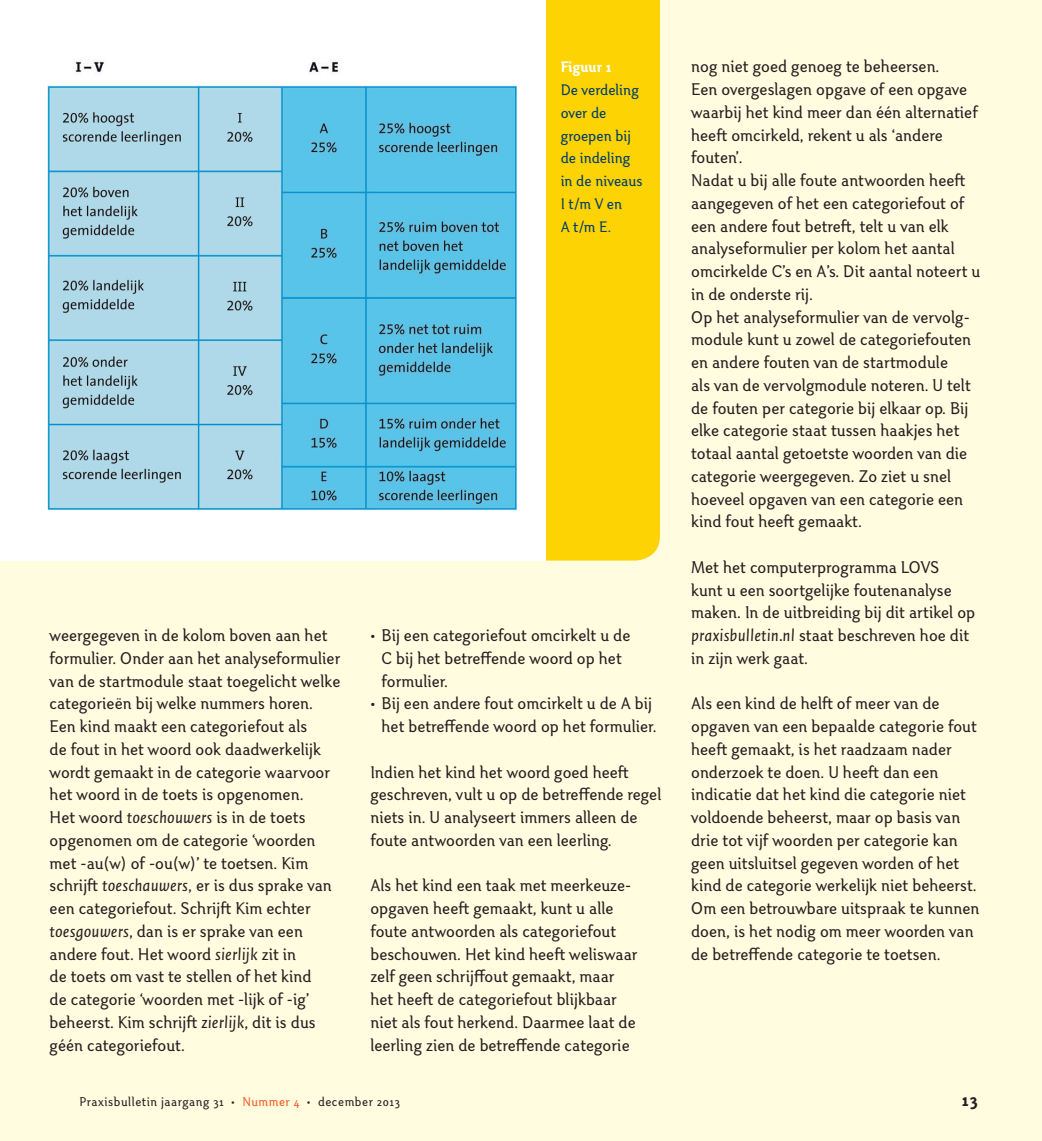
<style>
.page{position:relative;width:1042px;height:1141px;background:#fffce0}
.page>*{position:absolute;margin:0;border:0;box-sizing:border-box;transform-origin:0 0}
.t1{font:700 19.25px "Otari";color:#231f20}
.t2{font:17.5px/22.8px "Otari";letter-spacing:.005em;color:#231f20}
.t3{font:15.75px/22.8px "Otari";letter-spacing:.005em;color:#003c69}
.t4{font:13.12px "Otari";letter-spacing:.04em;color:#231f20}
.s1{font-weight:700;color:#fff}
.s2{font-family:"Quadraat Sans";font-style:italic}
.s3{color:#f15921}
</style>
<div class="page">
<div style="left:546px;top:0;width:114px;height:561px;background:#fed304"></div>
<div style="left:0;top:0;width:546px;height:561px;background:#fff"></div>
<img style="left:47px;top:61px;width:470px;height:450px">
<p class="t3" style="left:561px;top:56px;width:83px"><span class="s1">Figuur 1<br></span>De verdeling over de groepen bij de indeling in de niveaus<br>I t/m V en<br>A t/m E.</p>
<p class="t2" style="left:50px;top:624px;width:292px">weergegeven in de kolom boven aan het formulier. Onder aan het analyseformulier van de startmodule staat toegelicht welke categorieën bij welke nummers horen.<br>Een kind maakt een categoriefout als<br>de fout in het woord ook daadwerkelijk wordt gemaakt in de categorie waarvoor het woord in de toets is opgenomen.<br>Het woord <span class="s2">toeschouwers</span> is in de toets opgenomen om de categorie ‘woorden met -au(w) of -ou(w)’ te toetsen. Kim schrijft <span class="s2">toeschauwers</span>, er is dus sprake van een categoriefout. Schrijft Kim echter <span class="s2">toesgouwers</span>, dan is er sprake van een andere fout. Het woord <span class="s2">sierlijk</span> zit in<br>de toets om vast te stellen of het kind<br>de categorie ‘woorden met -lijk of -ig’ beheerst. Kim schrijft <span class="s2">zierlijk</span>, dit is dus géén categoriefout.</p>
<p class="t2" style="left:381px;top:624px;width:250px;text-indent:-11px">• Bij een categoriefout omcirkelt u de<br>C bij het betreffende woord op het formulier.</p>
<p class="t2" style="left:370px;top:692px;width:288px;text-align:right">• Bij een andere fout omcirkelt u de A bij het betreffende woord op het formulier.</p>
<p class="t2" style="left:370px;top:760px;width:292px">Indien het kind het woord goed heeft geschreven, vult u op de betreffende regel niets in. U analyseert immers alleen de foute antwoorden van een leerling.</p>
<p class="t2" style="left:370px;top:874px;width:268px">Als het kind een taak met meerkeuze&shy;opgaven heeft gemaakt, kunt u alle foute antwoorden als categoriefout beschouwen. Het kind heeft weliswaar zelf geen schrijffout gemaakt, maar het heeft de categoriefout blijkbaar niet als fout herkend. Daarmee laat de leerling zien de betreffende categorie</p>
<p class="t2" style="left:691px;top:55px;width:291px">nog niet goed genoeg te beheersen.<br>Een overgeslagen opgave of een opgave waarbij het kind meer dan één alternatief heeft omcirkeld, rekent u als ‘andere fouten’.<br>Nadat u bij alle foute antwoorden heeft aangegeven of het een categoriefout of een andere fout betreft, telt u van elk analyseformulier per kolom het aantal omcirkelde C’s en A’s. Dit aantal noteert u in de onderste rij.<br>Op het analyseformulier van de vervolg&shy;module kunt u zowel de categoriefouten en andere fouten van de startmodule<br>als van de vervolgmodule noteren. U telt de fouten per categorie bij elkaar op. Bij elke categorie staat tussen haakjes het totaal aantal getoetste woorden van die categorie weergegeven. Zo ziet u snel hoeveel opgaven van een categorie een kind fout heeft gemaakt.</p>
<p class="t2" style="left:691px;top:556px;width:286px">Met het computerprogramma LOVS kunt u een soortgelijke foutenanalyse maken. In de uitbreiding bij dit artikel op <span class="s2">praxisbulletin.nl</span> staat beschreven hoe dit in zijn werk gaat.</p>
<p class="t2" style="left:691px;top:692px;width:290px">Als een kind de helft of meer van de opgaven van een bepaalde categorie fout heeft gemaakt, is het raadzaam nader onderzoek te doen. U heeft dan een indicatie dat het kind die categorie niet voldoende beheerst, maar op basis van drie tot vijf woorden per categorie kan geen uitsluitsel gegeven worden of het kind de categorie werkelijk niet beheerst.<br>Om een betrouwbare uitspraak te kunnen doen, is het nodig om meer woorden van de betreffende categorie te toetsen.</p>
<p class="t4" style="left:79px;top:1094px;width:322px">Praxisbulletin jaargang 31 • <span class="s3">Nummer 4</span> • december 2013</p>
<p class="t1" style="left:962px;top:1088px;width:17px">13</p>
</div>
